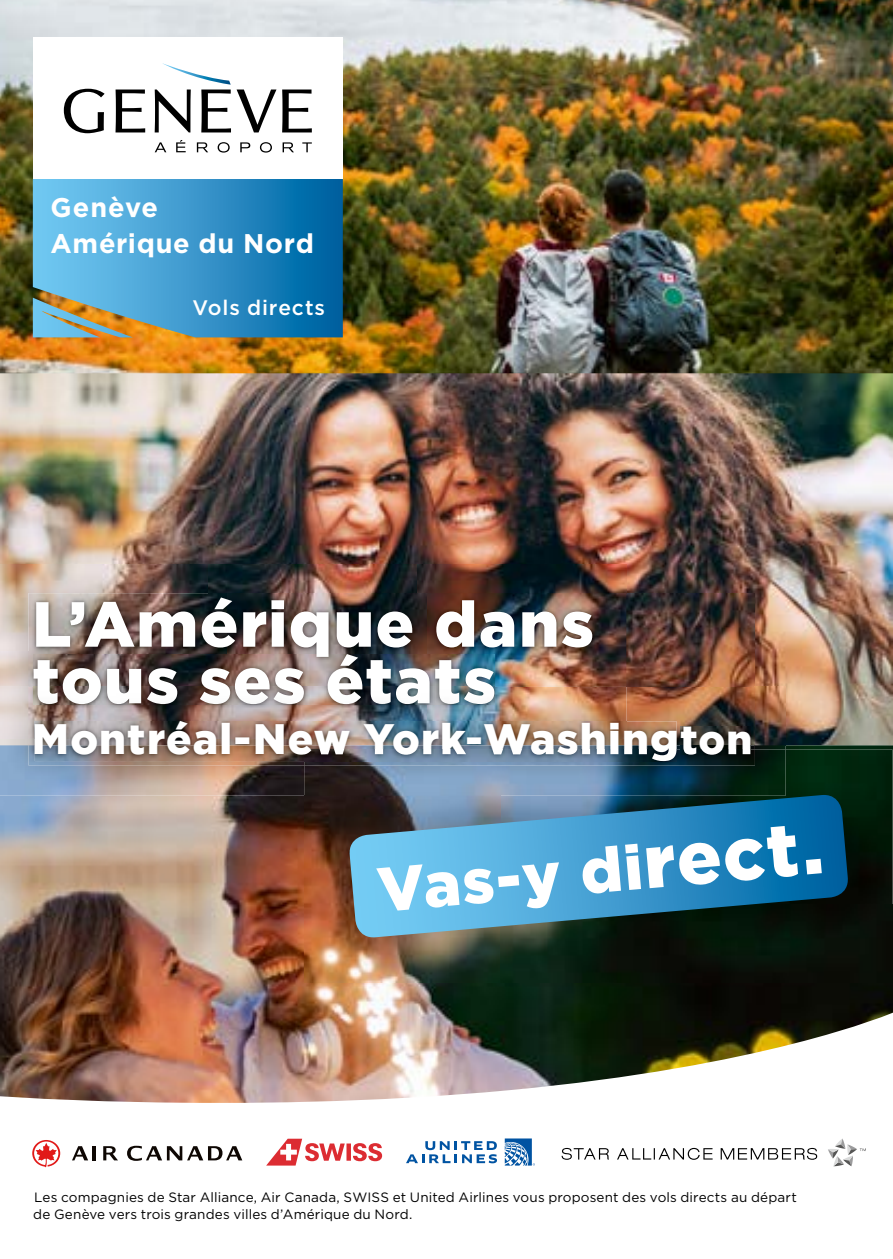
<style>
.page{position:relative;width:893px;height:1259px;background:#fff}
.page>*{position:absolute;margin:0;border:0;box-sizing:border-box;transform-origin:0 0}
.t1{font:900 63.6px/56.7px "Gotham";letter-spacing:.025em;color:#fff}
.t2{font:900 62.1px "Gotham";color:#fff}
.t3{font:900 42.3px "Gotham";letter-spacing:.025em;color:#fff}
.t4{font:700 27px/35.4px "Gotham";letter-spacing:.03em;color:#fff}
.t5{font:500 21px "Gotham";letter-spacing:.04em;color:#fff}
.t6{font:13.5px/16.2px "Gotham";letter-spacing:.01em;color:#000}
.s1{font-size:40.8px}
.s2{font-size:74.1px}
</style>
<div class="page">
<img style="left:0;top:0;width:893px;height:1008px">
<svg style="left:33px;top:179px;width:310px;height:158px;background:#3f95c2"></svg>
<div style="left:33px;top:37px;width:310px;height:142px;background:#fff"></div>
<svg style="left:64px;top:89px;width:41px;height:44px"></svg>
<svg style="left:237px;top:89px;width:39px;height:43px"></svg>
<svg style="left:116px;top:89px;width:29px;height:43px"></svg>
<svg style="left:282px;top:89px;width:30px;height:43px"></svg>
<svg style="left:176px;top:140px;width:10px;height:12px"></svg>
<svg style="left:197px;top:142px;width:11px;height:10px"></svg>
<svg style="left:218px;top:142px;width:12px;height:11px"></svg>
<svg style="left:240px;top:142px;width:10px;height:10px"></svg>
<svg style="left:260px;top:142px;width:12px;height:11px"></svg>
<svg style="left:283px;top:142px;width:11px;height:10px"></svg>
<svg style="left:302px;top:142px;width:10px;height:10px"></svg>
<svg style="left:155px;top:142px;width:11px;height:10px"></svg>
<svg style="left:155px;top:63px;width:76px;height:69px"></svg>
<img style="left:427px;top:593px;width:328px;height:94px">
<img style="left:0;top:564px;width:208px;height:87px">
<img style="left:208px;top:564px;width:418px;height:29px">
<img style="left:0;top:651px;width:28px;height:94px">
<img style="left:28px;top:593px;width:200px;height:94px">
<img style="left:228px;top:593px;width:199px;height:61px">
<img style="left:34px;top:654px;width:460px;height:33px">
<img style="left:626px;top:687px;width:160px;height:58px">
<img style="left:0;top:745px;width:786px;height:50px">
<svg style="left:28px;top:738px;width:7px;height:7px"></svg>
<img style="left:28px;top:745px;width:727px;height:20px">
<img style="left:28px;top:687px;width:399px;height:51px">
<img style="left:427px;top:687px;width:199px;height:34px">
<img style="left:34px;top:687px;width:460px;height:17px">
<img style="left:35px;top:721px;width:642px;height:40px">
<img style="left:35px;top:721px;width:591px;height:17px">
<img style="left:681px;top:726px;width:69px;height:23px">
<img style="left:500px;top:749px;width:392px;height:233px">
<img style="left:304px;top:795px;width:196px;height:187px">
<img style="left:304px;top:749px;width:482px;height:46px">
<img style="left:304px;top:749px;width:451px;height:16px">
<img style="left:304px;top:749px;width:373px;height:12px">
<img style="left:681px;top:749px;width:69px;height:5px">
<svg style="left:348px;top:795px;width:501px;height:144px;background:#3a7fa3"></svg>
<img style="left:0;top:1008px;width:893px;height:160px">
<svg style="left:32px;top:1140px;width:28px;height:27px"></svg>
<svg style="left:103px;top:1146px;width:15px;height:14px"></svg>
<svg style="left:72px;top:1146px;width:16px;height:14px"></svg>
<hr style="left:93px;top:1146px;width:3px;height:14px;background:#0e0703">
<svg style="left:127px;top:1145px;width:115px;height:15px"></svg>
<svg style="left:266px;top:1138px;width:116px;height:27px"></svg>
<svg style="left:505px;top:1138px;width:30px;height:27px"></svg>
<svg style="left:406px;top:1141px;width:91px;height:22px"></svg>
<svg style="left:828px;top:1138px;width:38px;height:28px"></svg>
<svg style="left:562px;top:1148px;width:151px;height:11px"></svg>
<svg style="left:721px;top:1148px;width:96px;height:11px"></svg>
<h3 class="t4" style="left:51px;top:190px;width:265px">Genève<br>Amérique du Nord</h3>
<h3 class="t5" style="left:192px;top:294px;width:134px">Vols directs</h3>
<h1 class="t1" style="left:32px;top:594px;width:563px">L’Amérique dans tous ses états</h1>
<h3 class="t3" style="left:32px;top:715px;width:721px">Montréal-New York-Washing<span class="s1">ton</span></h3>
<h2 class="t2" style="left:375px;top:854px;width:449px;rotate:-5deg">Vas-y di<span class="s2">rect.</span></h2>
<p class="t6" style="left:33px;top:1189px;width:765px">Les compagnies de Star Alliance, Air Canada, SWISS et United Airlines vous proposent des vols directs au départ de Genève vers trois grandes villes d’Amérique du Nord.</p>
</div>
